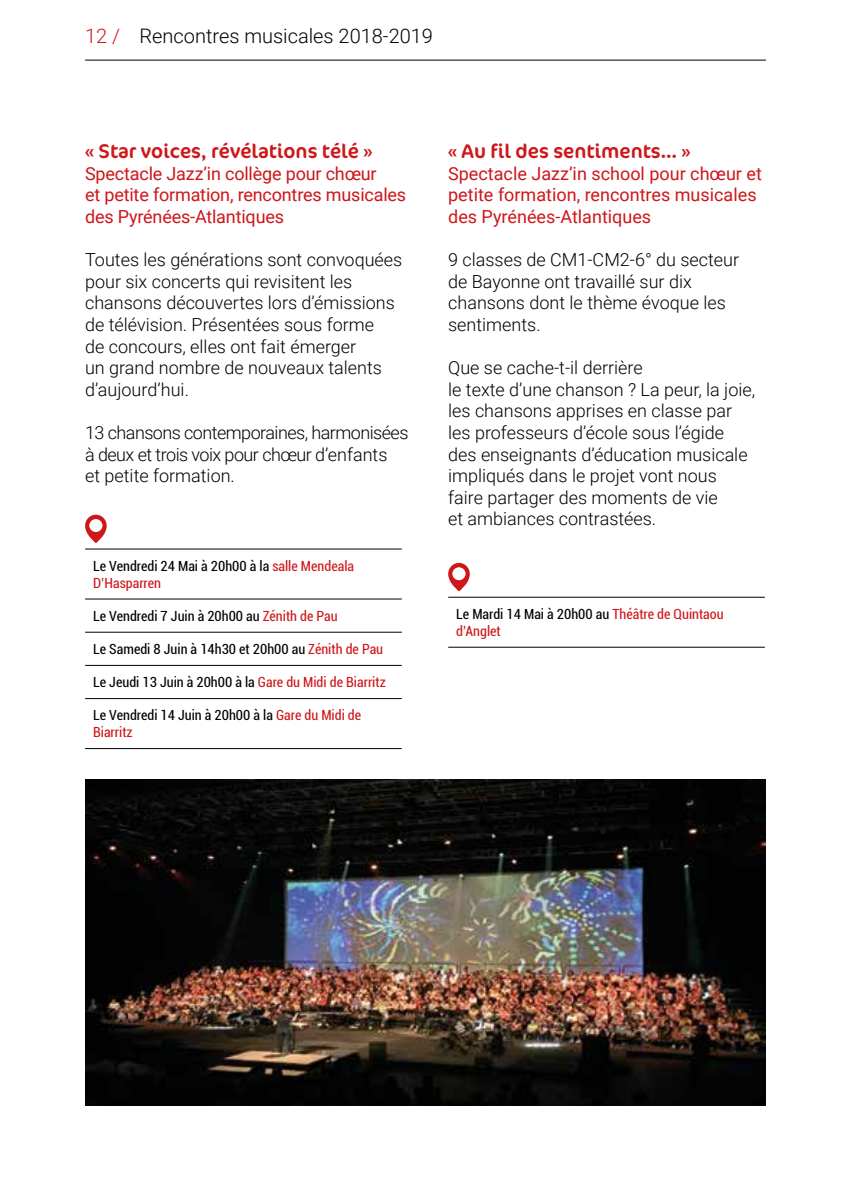
<style>
.page{position:relative;width:851px;height:1191px;background:#fff}
.page>*{position:absolute;margin:0;border:0;box-sizing:border-box;transform-origin:0 0}
.t1{font:20px "Cocon Pro";color:#cd171a}
.t2{font:300 20px "Roboto";color:#000}
.t3{font:300 18px/21.6px "Roboto";color:#000}
.t4{font:18px/21.6px "Roboto";letter-spacing:-.01em;color:#cd171a}
.t5{font:300 18px/21.6px "Roboto";letter-spacing:-.03em;color:#000}
.t6{font:condensed 14px/16.8px "Roboto";color:#000}
.t7{font:condensed 14px/16.8px "Roboto";color:#cd171a}
.s1{color:#cd171a}
.s2{color:#000}
</style>
<div class="page">
<hr style="left:85px;top:60px;width:680px;height:1px;background:#000">
<hr style="left:85px;top:548px;width:317px;height:1px;background:#000">
<hr style="left:85px;top:598px;width:317px;height:1px;background:#000">
<hr style="left:85px;top:632px;width:317px;height:1px;background:#000">
<hr style="left:85px;top:665px;width:317px;height:1px;background:#000">
<hr style="left:85px;top:698px;width:317px;height:1px;background:#000">
<hr style="left:85px;top:748px;width:317px;height:1px;background:#000">
<svg style="left:85px;top:514px;width:22px;height:29px"></svg>
<hr style="left:448px;top:597px;width:316px;height:1px;background:#000">
<hr style="left:448px;top:647px;width:316px;height:1px;background:#000">
<svg style="left:448px;top:563px;width:21px;height:28px"></svg>
<img style="left:85px;top:779px;width:680px;height:327px">
<p class="t2" style="left:85px;top:22px;width:349px"><span class="s1">12 /</span> Rencontres musicales 2018-2019</p>
<p class="t1" style="left:85px;top:138px;width:289px">« Star voices, révélations télé »</p>
<p class="t4" style="left:85px;top:162px;width:322px">Spectacle Jazz’in collège pour chœur<br>et petite formation, rencontres musicales des Pyrénées-Atlantiques</p>
<p class="t3" style="left:85px;top:248px;width:319px">Toutes les générations sont convoquées pour six concerts qui revisitent les chansons découvertes lors d’émissions de télévision. Présentées sous forme<br>de concours, elles ont fait émerger<br>un grand nombre de nouveaux talents d’aujourd’hui.</p>
<p class="t5" style="left:85px;top:421px;width:325px">13 chansons contemporaines, harmonisées à deux et trois voix pour chœur d’enfants<br>et petite formation.</p>
<p class="t6" style="left:93px;top:557px;width:262px">Le Vendredi 24 Mai à 20h00 à la <span class="s1">salle Mendeala<br>D’Hasparren</span></p>
<p class="t6" style="left:93px;top:607px;width:246px">Le Vendredi 7 Juin à 20h00 au <span class="s1">Zénith de Pau</span></p>
<p class="t6" style="left:93px;top:640px;width:291px">Le Samedi 8 Juin à 14h30 et 20h00 au <span class="s1">Zénith de Pau</span></p>
<p class="t6" style="left:93px;top:673px;width:294px">Le Jeudi 13 Juin à 20h00 à la <span class="s1">Gare du Midi de Biarritz</span></p>
<p class="t6" style="left:93px;top:706px;width:269px">Le Vendredi 14 Juin à 20h00 à la <span class="s1">Gare du Midi de<br>Biarritz</span></p>
<p class="t1" style="left:448px;top:138px;width:244px">« Au fil des sentiments… »</p>
<p class="t4" style="left:448px;top:162px;width:315px">Spectacle Jazz’in school pour chœur et petite formation, rencontres musicales des Pyrénées-Atlantiques</p>
<p class="t3" style="left:448px;top:248px;width:292px">9 classes de CM1-CM2-6° du secteur de Bayonne ont travaillé sur dix chansons dont le thème évoque les sentiments.</p>
<p class="t3" style="left:448px;top:356px;width:308px">Que se cache-t-il derrière<br>le texte d’une chanson ? La peur, la joie, les chansons apprises en classe par les professeurs d’école sous l’égide des enseignants d’éducation musicale impliqués dans le projet vont nous faire partager des moments de vie<br>et ambiances contrastées.</p>
<p class="t7" style="left:456px;top:605px;width:269px"><span class="s2">Le Mardi 14 Mai à 20h00 au</span> Théâtre de Quintaou d’Anglet</p>
</div>
